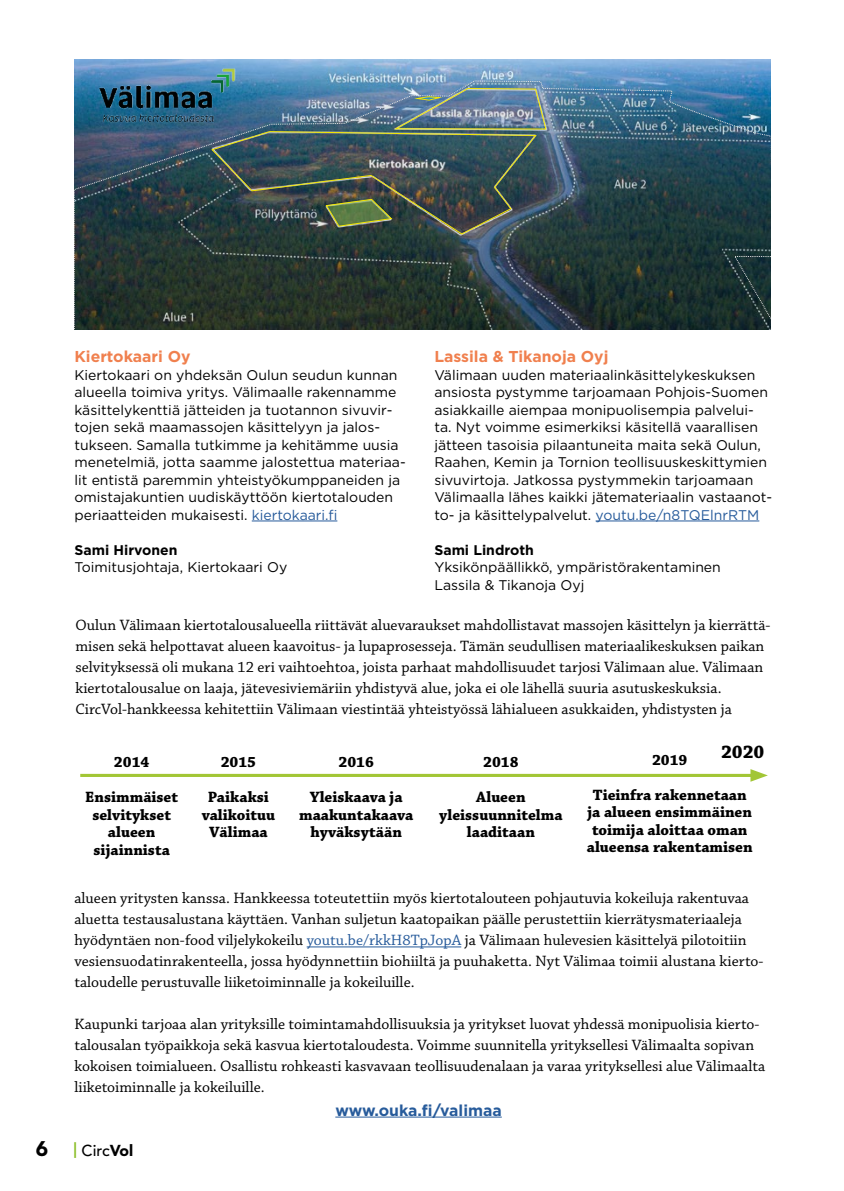
<style>
.page{position:relative;width:844px;height:1191px;background:#fff}
.page>*{position:absolute;margin:0;border:0;box-sizing:border-box;transform-origin:0 0}
.Leipis_ei_sisen{font:700 19.25px "Chaparral Pro";color:#000}
.Leipis_ei_sisen-2{font:15.75px/21px "Chaparral Pro";color:#000}
.Leipis_ei_sisen-3{font:700 15.75px/17.5px "Chaparral Pro";color:#000;text-align:center}
.Leipis_ei_sisen-4{font:700 15.75px "Gotham";color:#f0804e}
.t1{font:700 15.75px "Gotham";color:#275b9b}
.t2{font:500 15.75px "Avenir LT Std";color:#000}
.Leipis_ei_sisen-5{font:14px/17.5px "Gotham";color:#000}
.Leipis_ei_sisen-6{font:700 14px "Gotham";color:#000}
.s1{color:#275b9b}
.s2{font-weight:700}
.s3{font-weight:900;font-size:21px}
.s4{font-weight:800;color:#89bd24}
.s5{font-weight:900}
</style>
<div class="page">
<hr style="left:80px;top:774px;width:676px;height:3px;background:#a2c635">
<svg style="left:750px;top:769px;width:17px;height:12px"></svg>
<hr style="left:335px;top:1116px;width:166px;height:1px;background:#275b9b">
<hr style="left:252px;top:520px;width:85px;height:1px;background:#275b9b">
<hr style="left:595px;top:520px;width:164px;height:1px;background:#275b9b">
<img style="left:74px;top:60px;width:696px;height:20px">
<img style="left:74px;top:80px;width:696px;height:249px">
<img style="left:210px;top:88px;width:337px;height:147px">
<img style="left:84px;top:63px;width:155px;height:76px">
<hr style="left:306px;top:946px;width:155px;height:1px;background:#275b9b">
<p class="Leipis_ei_sisen-4" style="left:74px;top:346px;width:117px">Kiertokaari Oy</p>
<p class="Leipis_ei_sisen-5" style="left:74px;top:365px;width:332px">Kiertokaari on yhdeksän Oulun seudun kunnan alueella toimiva yritys. Välimaalle rakennamme käsittelykenttiä jätteiden ja tuotannon sivuvir&shy;tojen sekä maamassojen käsittelyyn ja jalos&shy;tukseen. Samalla tutkimme ja kehitämme uusia menetelmiä, jotta saamme jalostettua materiaa&shy;lit entistä paremmin yhteistyökumppaneiden ja omistajakuntien uudiskäyttöön kiertotalouden periaatteiden mukaisesti. <span class="s1">kiertokaari.fi</span></p>
<p class="Leipis_ei_sisen-6" style="left:74px;top:540px;width:104px">Sami Hirvonen</p>
<p class="Leipis_ei_sisen-5" style="left:74px;top:558px;width:214px">Toimitusjohtaja, Kiertokaari Oy</p>
<p class="Leipis_ei_sisen-4" style="left:434px;top:346px;width:175px">Lassila &amp; Tikanoja Oyj</p>
<p class="Leipis_ei_sisen-5" style="left:434px;top:365px;width:339px">Välimaan uuden materiaalinkäsittelykeskuksen ansiosta pystymme tarjoamaan Pohjois-Suomen asiakkaille aiempaa monipuolisempia palvelui&shy;ta. Nyt voimme esimerkiksi käsitellä vaarallisen jätteen tasoisia pilaantuneita maita sekä Oulun, Raahen, Kemin ja Tornion teollisuuskeskittymien sivuvirtoja. Jatkossa pystymmekin tarjoamaan Välimaalla lähes kaikki jätemateriaalin vastaanot&shy;to- ja käsittelypalvelut. <span class="s1">youtu.be/n8TQElnrRTM</span></p>
<p class="Leipis_ei_sisen-5" style="left:434px;top:540px;width:288px"><span class="s2">Sami Lindroth<br></span>Yksikönpäällikkö, ympäristörakentaminen<br>Lassila &amp; Tikanoja Oyj</p>
<p class="Leipis_ei_sisen-2" style="left:75px;top:615px;width:696px">Oulun Välimaan kiertotalousalueella riittävät aluevaraukset mahdollistavat massojen käsittelyn ja kierrättä&shy;misen sekä helpottavat alueen kaavoitus- ja lupaprosesseja. Tämän seudullisen materiaalikeskuksen paikan selvityksessä oli mukana 12 eri vaihtoehtoa, joista parhaat mahdollisuudet tarjosi Välimaan alue. Välimaan kiertotalousalue on laaja, jätevesiviemäriin yhdistyvä alue, joka ei ole lähellä suuria asutuskeskuksia.</p>
<p class="Leipis_ei_sisen-2" style="left:75px;top:699px;width:657px">CircVol-hankkeessa kehitettiin Välimaan viestintää yhteistyössä lähialueen asukkaiden, yhdistysten ja</p>
<p class="Leipis_ei_sisen-3" style="left:114px;top:753px;width:37px">2014</p>
<p class="Leipis_ei_sisen-3" style="left:85px;top:788px;width:94px">Ensimmäiset</p>
<p class="Leipis_ei_sisen-3" style="left:92px;top:806px;width:80px">selvitykset alueen</p>
<p class="Leipis_ei_sisen-3" style="left:93px;top:841px;width:78px">sijainnista</p>
<p class="Leipis_ei_sisen-3" style="left:221px;top:753px;width:37px">2015</p>
<p class="Leipis_ei_sisen-3" style="left:208px;top:788px;width:62px">Paikaksi</p>
<p class="Leipis_ei_sisen-3" style="left:202px;top:806px;width:75px">valikoituu</p>
<p class="Leipis_ei_sisen-3" style="left:209px;top:823px;width:60px">Välimaa</p>
<p class="Leipis_ei_sisen-3" style="left:338px;top:753px;width:37px">2016</p>
<p class="Leipis_ei_sisen-3" style="left:310px;top:788px;width:94px">Yleiskaava ja</p>
<p class="Leipis_ei_sisen-3" style="left:299px;top:806px;width:116px">maakuntakaava</p>
<p class="Leipis_ei_sisen-3" style="left:310px;top:823px;width:93px">hyväksytään</p>
<p class="Leipis_ei_sisen-3" style="left:483px;top:753px;width:37px">2018</p>
<p class="Leipis_ei_sisen-3" style="left:476px;top:788px;width:51px">Alueen</p>
<p class="Leipis_ei_sisen-3" style="left:439px;top:806px;width:125px">yleissuunnitelma</p>
<p class="Leipis_ei_sisen-3" style="left:467px;top:823px;width:70px">laaditaan</p>
<p class="Leipis_ei_sisen" style="left:720px;top:740px;width:45px">2020</p>
<p class="Leipis_ei_sisen-3" style="left:652px;top:751px;width:37px">2019</p>
<p class="Leipis_ei_sisen-3" style="left:586px;top:786px;width:167px">Tieinfra rakennetaan ja alueen ensimmäinen toimija aloittaa oman alueensa rakentamisen</p>
<p class="Leipis_ei_sisen-2" style="left:74px;top:888px;width:690px">alueen yritysten kanssa. Hankkeessa toteutettiin myös kiertotalouteen pohjautuvia kokeiluja rakentuvaa aluetta testausalustana käyttäen. Vanhan suljetun kaatopaikan päälle perustettiin kierrätysmateriaaleja hyödyntäen non-food viljelykokeilu <span class="s1">youtu.be/rkkH8TpJopA</span> ja Välimaan hulevesien käsittelyä pilotoitiin vesiensuodatinrakenteella, jossa hyödynnettiin biohiiltä ja puuhaketta. Nyt Välimaa toimii alustana kierto&shy;taloudelle perustuvalle liiketoiminnalle ja kokeiluille.</p>
<p class="Leipis_ei_sisen-2" style="left:74px;top:1014px;width:692px">Kaupunki tarjoaa alan yrityksille toimintamahdollisuuksia ja yritykset luovat yhdessä monipuolisia kierto&shy;talousalan työpaikkoja sekä kasvua kiertotaloudesta. Voimme suunnitella yrityksellesi Välimaalta sopivan kokoisen toimialueen. Osallistu rohkeasti kasvavaan teollisuudenalaan ja varaa yrityksellesi alue Välimaalta liiketoiminnalle ja kokeiluille.</p>
<p class="t2" style="left:36px;top:1140px;width:99px"><span class="s3">6</span> <span class="s4">|</span> Circ<span class="s5">Vol</span></p>
<p class="t1" style="left:335px;top:1099px;width:168px">www.ouka.fi/valimaa</p>
</div>
